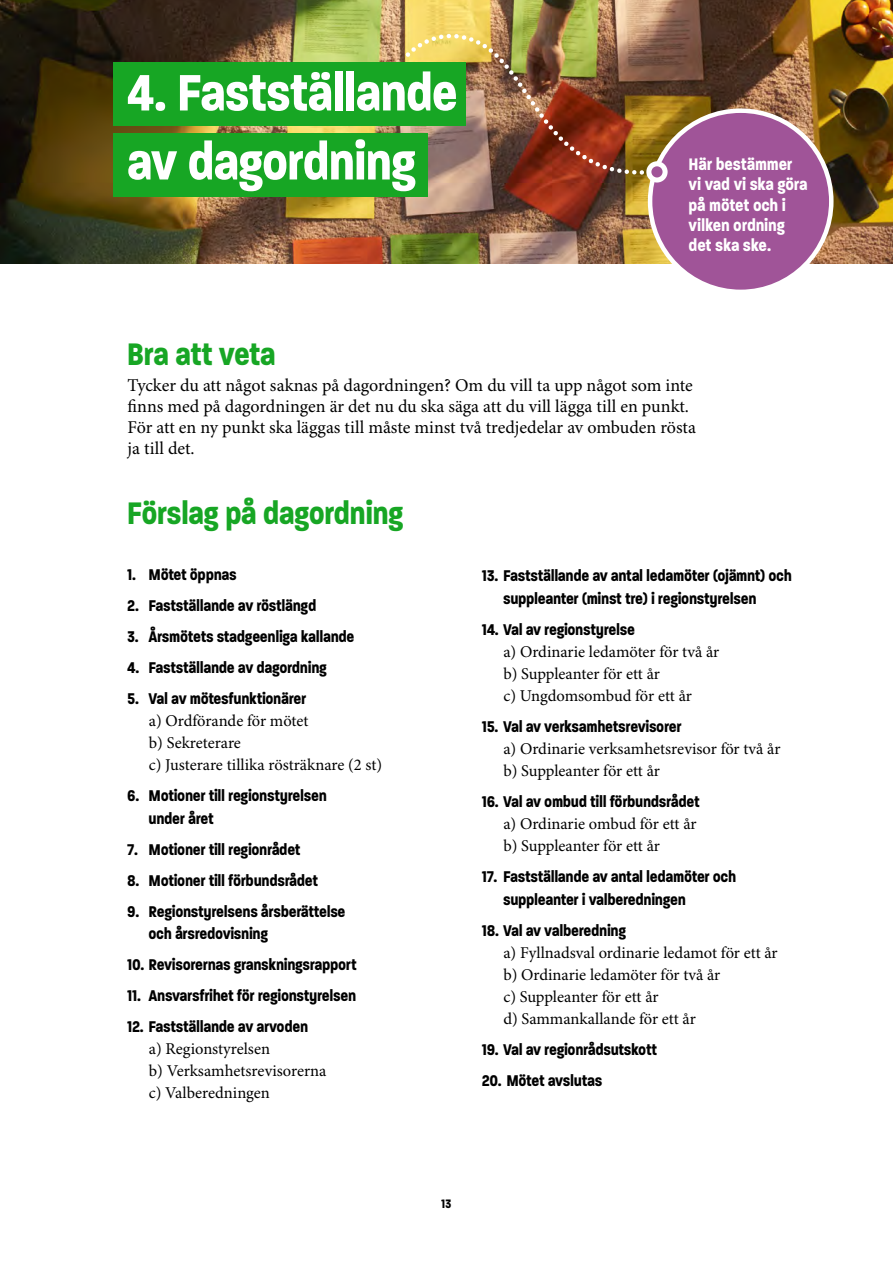
<style>
.page{position:relative;width:893px;height:1263px;background:#fff}
.page>*{position:absolute;margin:0;border:0;box-sizing:border-box;transform-origin:0 0}
.t1{font:700 69px/69px "Paralucent Condensed";letter-spacing:-.005em;color:#fff}
.t2{font:700 42px "Paralucent Condensed";color:#17a624}
.t3{font:700 22.5px/20.2px "Paralucent Condensed";letter-spacing:.005em;color:#fff}
.t4{font:700 21px/22.5px "Paralucent Condensed";color:#000}
.t5{font:18px/21px "Minion Pro";letter-spacing:-.005em;color:#000}
.t6{font:16.5px/22px "Minion Pro";letter-spacing:-.005em;color:#000}
.t7{font:700 16.5px "Paralucent Condensed";color:#000}
</style>
<div class="page">
<img style="left:0;top:0;width:893px;height:264px">
<div style="left:113px;top:62px;width:353px;height:64px;background:#17a624"></div>
<div style="left:113px;top:134px;width:315px;height:63px;background:#17a624"></div>
<div style="left:650px;top:111px;width:181px;height:181px;background:#a05498;border-radius:50%"></div>
<img style="left:403px;top:32px;width:340px;height:151px">
<h1 class="t1" style="left:128px;top:56px;width:332px">4. Fastställande av dagordning</h1>
<p class="t3" style="left:689px;top:153px;width:120px">Här bestämmer vi vad vi ska göra på mötet och i vilken ordning det ska ske.</p>
<h2 class="t2" style="left:128px;top:332px;width:150px">Bra att veta</h2>
<p class="t5" style="left:128px;top:375px;width:570px">Tycker du att något saknas på dagordningen? Om du vill ta upp något som inte finns med på dagordningen är det nu du ska säga att du vill lägga till en punkt.<br>För att en ny punkt ska läggas till måste minst två tredjedelar av ombuden rösta ja till det.</p>
<h2 class="t2" style="left:128px;top:490px;width:277px">Förslag på dagordning</h2>
<p class="t4" style="left:128px;top:563px;width:111px">1. Mötet öppnas</p>
<p class="t4" style="left:128px;top:594px;width:190px">2. Fastställande av röstlängd</p>
<p class="t4" style="left:128px;top:625px;width:228px">3. Årsmötets stadgeenliga kallande</p>
<p class="t4" style="left:128px;top:656px;width:201px">4. Fastställande av dagordning</p>
<p class="t4" style="left:128px;top:687px;width:180px">5. Val av mötesfunktionärer</p>
<p class="t6" style="left:149px;top:711px;width:235px">a) Ordförande för mötet<br>b) Sekreterare<br>c) Justerare tillika rösträknare (2 st)</p>
<p class="t4" style="left:149px;top:784px;width:179px;text-indent:-21px">6. Motioner till regionstyrelsen under året</p>
<p class="t4" style="left:128px;top:837px;width:175px">7. Motioner till regionrådet</p>
<p class="t4" style="left:128px;top:868px;width:192px">8. Motioner till förbundsrådet</p>
<p class="t4" style="left:149px;top:899px;width:198px;text-indent:-21px">9. Regionstyrelsens årsberättelse och årsredovisning</p>
<p class="t4" style="left:128px;top:953px;width:231px">10. Revisorernas granskningsrapport</p>
<p class="t4" style="left:128px;top:984px;width:230px">11. Ansvarsfrihet för regionstyrelsen</p>
<p class="t4" style="left:128px;top:1015px;width:182px">12. Fastställande av arvoden</p>
<p class="t6" style="left:149px;top:1039px;width:179px">a) Regionstyrelsen<br>b) Verksamhetsrevisorerna c) Valberedningen</p>
<p class="t4" style="left:503px;top:564px;width:290px;text-indent:-21px">13. Fastställande av antal ledamöter (ojämnt) och suppleanter (minst tre) i regionstyrelsen</p>
<p class="t4" style="left:482px;top:618px;width:154px">14. Val av regionstyrelse</p>
<p class="t6" style="left:503px;top:641px;width:217px">a) Ordinarie ledamöter för två år b) Suppleanter för ett år<br>c) Ungdomsombud för ett år</p>
<p class="t4" style="left:482px;top:715px;width:201px">15. Val av verksamhetsrevisorer</p>
<p class="t6" style="left:503px;top:738px;width:279px">a) Ordinarie verksamhetsrevisor för två år b) Suppleanter för ett år</p>
<p class="t4" style="left:482px;top:790px;width:219px">16. Val av ombud till förbundsrådet</p>
<p class="t6" style="left:503px;top:813px;width:195px">a) Ordinarie ombud för ett år b) Suppleanter för ett år</p>
<p class="t4" style="left:503px;top:865px;width:234px;text-indent:-21px">17. Fastställande av antal ledamöter och suppleanter i valberedningen</p>
<p class="t4" style="left:482px;top:918px;width:145px">18. Val av valberedning</p>
<p class="t6" style="left:503px;top:942px;width:276px">a) Fyllnadsval ordinarie ledamot för ett år b) Ordinarie ledamöter för två år<br>c) Suppleanter för ett år<br>d) Sammankallande för ett år</p>
<p class="t4" style="left:482px;top:1037px;width:177px">19. Val av regionrådsutskott</p>
<p class="t4" style="left:482px;top:1068px;width:122px">20. Mötet avslutas</p>
<p class="t7" style="left:442px;top:1195px;width:11px">13</p>
</div>
